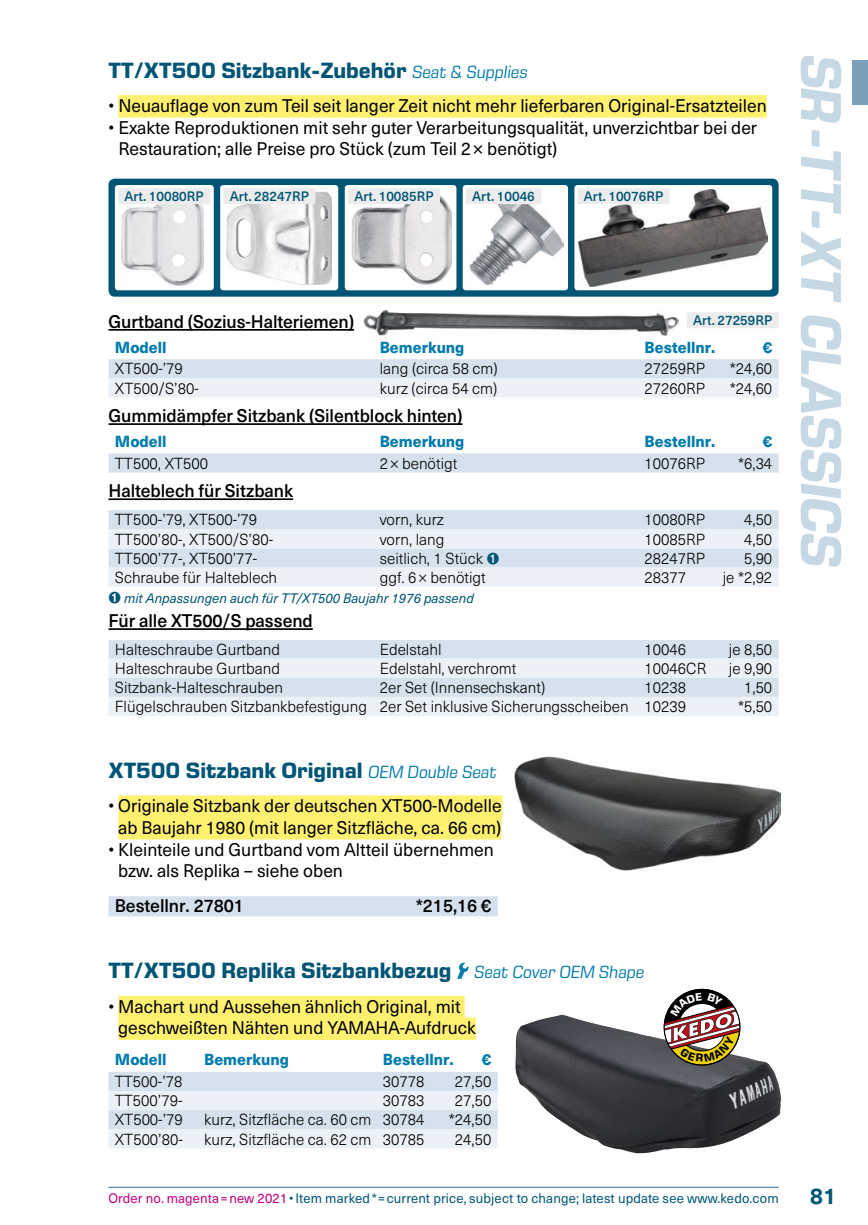
<style>
.page{position:relative;width:868px;height:1225px;background:#fff}
.page>*{position:absolute;margin:0;border:0;box-sizing:border-box;transform-origin:0 0}
.t1{font:italic 700 58.5px "Eurostile Next Pro";letter-spacing:-.025em;color:#c7d8e5}
.t2{font:700 22.5px "Eurostile Next Pro";color:#005576}
.t3{font:700 22.5px "Neue Haas Unica Pro";color:#005576}
.t4{font:18px/21.6px "Neue Haas Unica Pro";color:#000}
.t5{font:500 18px "Neue Haas Unica Pro";letter-spacing:-.005em;color:#000}
.t6{font:300 15.75px "Neue Haas Unica Pro";color:#000}
.t7{font:800 15.75px "Neue Haas Unica Pro";color:#007bad}
.t8{font:13.5px "Neue Haas Unica Pro";letter-spacing:.01em;color:#005576}
.t9{font:500 13.5px "Neue Haas Unica Pro";color:#005576}
.t10{font:italic 13.5px "Neue Haas Unica Pro";color:#005576}
.s1{font-weight:400;font-style:italic;font-size:18px;color:#007bad}
.s2{font-family:"Currency Pi BT";font-weight:400;color:#005576}
.s3{font-family:"Currency Pi BT";font-style:normal;font-size:15.75px}
.s4{color:#c4007a}
</style>
<div class="page">
<hr style="left:108px;top:1186px;width:670px;height:1px;background:#4a7f9f">
<div style="left:851px;top:61px;width:16px;height:44px;background:#7ba0bb"></div>
<div style="left:118px;top:95px;width:648px;height:23px;background:#fff16f"></div>
<hr style="left:108px;top:329px;width:246px;height:2px;background:#000">
<hr style="left:108px;top:423px;width:354px;height:2px;background:#000">
<hr style="left:108px;top:498px;width:185px;height:2px;background:#000">
<hr style="left:108px;top:628px;width:205px;height:2px;background:#000">
<svg style="left:108px;top:359px;width:670px;height:38px;background:#e0e9f1"></svg>
<div style="left:108px;top:453px;width:670px;height:19px;background:#d5e1ec"></div>
<svg style="left:108px;top:510px;width:670px;height:77px;background:#e0e9f1"></svg>
<svg style="left:108px;top:640px;width:670px;height:76px;background:#e0e9f1"></svg>
<div style="left:108px;top:179px;width:670px;height:118px;background:#005576;border-radius:6px"></div>
<div style="left:574px;top:185px;width:198px;height:105px;background:#fff;border-radius:3px"></div>
<img style="left:578px;top:189px;width:189px;height:97px">
<div style="left:115px;top:185px;width:99px;height:105px;background:#fff;border-radius:3px"></div>
<img style="left:121px;top:204px;width:82px;height:82px">
<div style="left:345px;top:185px;width:111px;height:105px;background:#fff;border-radius:3px"></div>
<img style="left:351px;top:195px;width:100px;height:89px">
<div style="left:462px;top:185px;width:106px;height:105px;background:#fff;border-radius:3px"></div>
<img style="left:469px;top:204px;width:94px;height:81px">
<div style="left:220px;top:185px;width:118px;height:105px;background:#fff;border-radius:3px"></div>
<img style="left:226px;top:191px;width:106px;height:93px">
<div style="left:118px;top:188px;width:92px;height:16px;background:#ececec"></div>
<div style="left:223px;top:188px;width:92px;height:16px;background:#ececec"></div>
<div style="left:348px;top:188px;width:92px;height:16px;background:#ececec"></div>
<div style="left:466px;top:188px;width:75px;height:16px;background:#ececec"></div>
<div style="left:577px;top:188px;width:92px;height:16px;background:#ececec"></div>
<div style="left:118px;top:995px;width:346px;height:23px;background:#fff16f"></div>
<div style="left:118px;top:1017px;width:358px;height:23px;background:#fff16f"></div>
<svg style="left:457px;top:962px;width:11px;height:16px"></svg>
<svg style="left:108px;top:1072px;width:389px;height:76px;background:#e0e9f1"></svg>
<img style="left:515px;top:1014px;width:266px;height:139px">
<div style="left:118px;top:795px;width:384px;height:23px;background:#fff16f"></div>
<div style="left:118px;top:817px;width:383px;height:22px;background:#fff16f"></div>
<div style="left:108px;top:896px;width:389px;height:20px;background:#d5e1ec"></div>
<img style="left:514px;top:757px;width:266px;height:113px">
<img style="left:364px;top:309px;width:314px;height:27px">
<div style="left:686px;top:312px;width:92px;height:16px;background:#ececec"></div>
<svg style="left:660px;top:989px;width:83px;height:80px"></svg>
<h2 class="t2" style="left:108px;top:57px;width:420px">TT/XT500 Sitzbank-Zubehör <span class="s1">Seat &amp; Supplies</span></h2>
<p class="t4" style="left:108px;top:95px;width:659px">• Neuauflage von zum Teil seit langer Zeit nicht mehr lieferbaren Original-Ersatzteilen</p>
<p class="t4" style="left:118px;top:117px;width:640px;text-indent:-10px">• Exakte Reproduktionen mit sehr guter Verarbeitungsqualität, unverzichtbar bei der<br>Restauration; alle Preise pro Stück (zum Teil 2× benötigt)</p>
<p class="t9" style="left:124px;top:188px;width:81px">Art. 10080RP</p>
<p class="t9" style="left:230px;top:188px;width:81px">Art. 28247RP</p>
<p class="t9" style="left:354px;top:188px;width:81px">Art. 10085RP</p>
<p class="t9" style="left:472px;top:188px;width:64px">Art. 10046</p>
<p class="t9" style="left:584px;top:188px;width:81px">Art. 10076RP</p>
<p class="t5" style="left:108px;top:311px;width:247px">Gurtband (Sozius-Halteriemen)</p>
<p class="t7" style="left:115px;top:337px;width:53px">Modell</p>
<p class="t7" style="left:380px;top:337px;width:86px">Bemerkung</p>
<p class="t7" style="left:644px;top:337px;width:72px">Bestellnr.</p>
<p class="t7" style="left:762px;top:337px;width:11px">€</p>
<p class="t6" style="left:115px;top:359px;width:69px">XT500-’79</p>
<p class="t6" style="left:380px;top:359px;width:119px">lang (circa 58 cm)</p>
<p class="t6" style="left:644px;top:359px;width:62px">27259RP</p>
<p class="t6" style="left:729px;top:359px;width:44px">*24,60</p>
<p class="t6" style="left:115px;top:379px;width:85px">XT500/S’80-</p>
<p class="t6" style="left:380px;top:379px;width:119px">kurz (circa 54 cm)</p>
<p class="t6" style="left:644px;top:379px;width:62px">27260RP</p>
<p class="t6" style="left:729px;top:379px;width:44px">*24,60</p>
<p class="t5" style="left:108px;top:405px;width:355px">Gummidämpfer Sitzbank (Silentblock hinten)</p>
<p class="t7" style="left:115px;top:432px;width:53px">Modell</p>
<p class="t7" style="left:380px;top:432px;width:86px">Bemerkung</p>
<p class="t7" style="left:644px;top:432px;width:72px">Bestellnr.</p>
<p class="t7" style="left:762px;top:432px;width:11px">€</p>
<p class="t6" style="left:115px;top:454px;width:95px">TT500, XT500</p>
<p class="t6" style="left:380px;top:454px;width:79px">2× benötigt</p>
<p class="t6" style="left:644px;top:454px;width:62px">10076RP</p>
<p class="t6" style="left:738px;top:454px;width:36px">*6,34</p>
<p class="t5" style="left:108px;top:480px;width:186px">Halteblech für Sitzbank</p>
<p class="t6" style="left:115px;top:510px;width:144px">TT500-’79, XT500-’79</p>
<p class="t6" style="left:380px;top:510px;width:66px">vorn, kurz</p>
<p class="t6" style="left:644px;top:510px;width:62px">10080RP</p>
<p class="t6" style="left:744px;top:510px;width:30px">4,50</p>
<p class="t6" style="left:115px;top:529px;width:160px">TT500’80-, XT500/S’80-</p>
<p class="t6" style="left:380px;top:529px;width:66px">vorn, lang</p>
<p class="t6" style="left:644px;top:529px;width:62px">10085RP</p>
<p class="t6" style="left:744px;top:529px;width:30px">4,50</p>
<p class="t6" style="left:115px;top:549px;width:144px">TT500’77-, XT500’77-</p>
<p class="t6" style="left:380px;top:549px;width:121px">seitlich, 1 Stück <span class="s2">!</span></p>
<p class="t6" style="left:644px;top:549px;width:62px">28247RP</p>
<p class="t6" style="left:744px;top:549px;width:30px">5,90</p>
<p class="t6" style="left:115px;top:568px;width:164px">Schraube für Halteblech</p>
<p class="t6" style="left:380px;top:568px;width:107px">ggf. 6× benötigt</p>
<p class="t6" style="left:644px;top:568px;width:43px">28377</p>
<p class="t6" style="left:722px;top:568px;width:51px">je *2,92</p>
<p class="t10" style="left:108px;top:589px;width:367px"><span class="s3">!</span> mit Anpassungen auch für TT/XT500 Baujahr 1976 passend</p>
<p class="t5" style="left:108px;top:610px;width:206px">Für alle XT500/S passend</p>
<p class="t6" style="left:115px;top:640px;width:167px">Halteschraube Gurtband</p>
<p class="t6" style="left:380px;top:640px;width:63px">Edelstahl</p>
<p class="t6" style="left:644px;top:640px;width:43px">10046</p>
<p class="t6" style="left:728px;top:640px;width:45px">je 8,50</p>
<p class="t6" style="left:115px;top:659px;width:167px">Halteschraube Gurtband</p>
<p class="t6" style="left:380px;top:659px;width:138px">Edelstahl, verchromt</p>
<p class="t6" style="left:644px;top:659px;width:63px">10046CR</p>
<p class="t6" style="left:728px;top:659px;width:45px">je 9,90</p>
<p class="t6" style="left:115px;top:678px;width:170px">Sitzbank-Halteschrauben</p>
<p class="t6" style="left:380px;top:678px;width:167px">2er Set (Innensechskant)</p>
<p class="t6" style="left:644px;top:678px;width:43px">10238</p>
<p class="t6" style="left:744px;top:678px;width:30px">1,50</p>
<p class="t6" style="left:115px;top:697px;width:572px">Flügelschrauben Sitzbankbefestigung 2er Set inklusive Sicherungsscheiben 10239</p>
<p class="t6" style="left:738px;top:697px;width:36px">*5,50</p>
<p class="t9" style="left:693px;top:312px;width:81px">Art. 27259RP</p>
<h2 class="t2" style="left:108px;top:757px;width:389px">XT500 Sitzbank Original <span class="s1">OEM Double Seat</span></h2>
<p class="t4" style="left:108px;top:795px;width:394px;text-align:center">• Originale Sitzbank der deutschen XT500-Modelle ab Baujahr 1980 (mit langer Sitzfläche, ca. 66 cm)</p>
<p class="t4" style="left:118px;top:838px;width:377px;text-indent:-10px">• Kleinteile und Gurtband vom Altteil übernehmen bzw. als Replika – siehe oben</p>
<p class="t5" style="left:115px;top:895px;width:131px">Bestellnr. 27801</p>
<p class="t5" style="left:415px;top:895px;width:77px">*215,16 €</p>
<h2 class="t2" style="left:108px;top:958px;width:537px">TT/XT500 Replika Sitzbankbezug <span class="s1">Seat Cover OEM Shape</span></h2>
<p class="t4" style="left:118px;top:995px;width:359px;text-indent:-10px">• Machart und Aussehen ähnlich Original, mit geschweißten Nähten und YAMAHA-Aufdruck</p>
<p class="t7" style="left:115px;top:1050px;width:53px">Modell</p>
<p class="t7" style="left:204px;top:1050px;width:86px">Bemerkung</p>
<p class="t7" style="left:383px;top:1050px;width:72px">Bestellnr.</p>
<p class="t7" style="left:482px;top:1050px;width:11px">€</p>
<p class="t6" style="left:115px;top:1072px;width:69px">TT500-’78</p>
<p class="t6" style="left:383px;top:1072px;width:43px">30778</p>
<p class="t6" style="left:455px;top:1072px;width:38px">27,50</p>
<p class="t6" style="left:115px;top:1091px;width:69px">TT500’79-</p>
<p class="t6" style="left:383px;top:1091px;width:43px">30783</p>
<p class="t6" style="left:455px;top:1091px;width:38px">27,50</p>
<p class="t6" style="left:115px;top:1110px;width:69px">XT500-’79</p>
<p class="t6" style="left:204px;top:1110px;width:222px">kurz, Sitzfläche ca. 60 cm 30784</p>
<p class="t6" style="left:449px;top:1110px;width:44px">*24,50</p>
<p class="t6" style="left:115px;top:1129px;width:69px">XT500’80-</p>
<p class="t6" style="left:204px;top:1129px;width:222px">kurz, Sitzfläche ca. 62 cm 30785</p>
<p class="t6" style="left:455px;top:1129px;width:38px">24,50</p>
<h1 class="t1" style="left:853px;top:54px;width:512px;rotate:90deg">SR-TT-XT Classics</h1>
<p class="t8" style="left:108px;top:1190px;width:671px"><span class="s4">Order no. magenta = new 2021</span> • Item marked * = current price, subject to change; latest update see www.kedo.com</p>
<h2 class="t3" style="left:809px;top:1182px;width:28px">81</h2>
</div>
